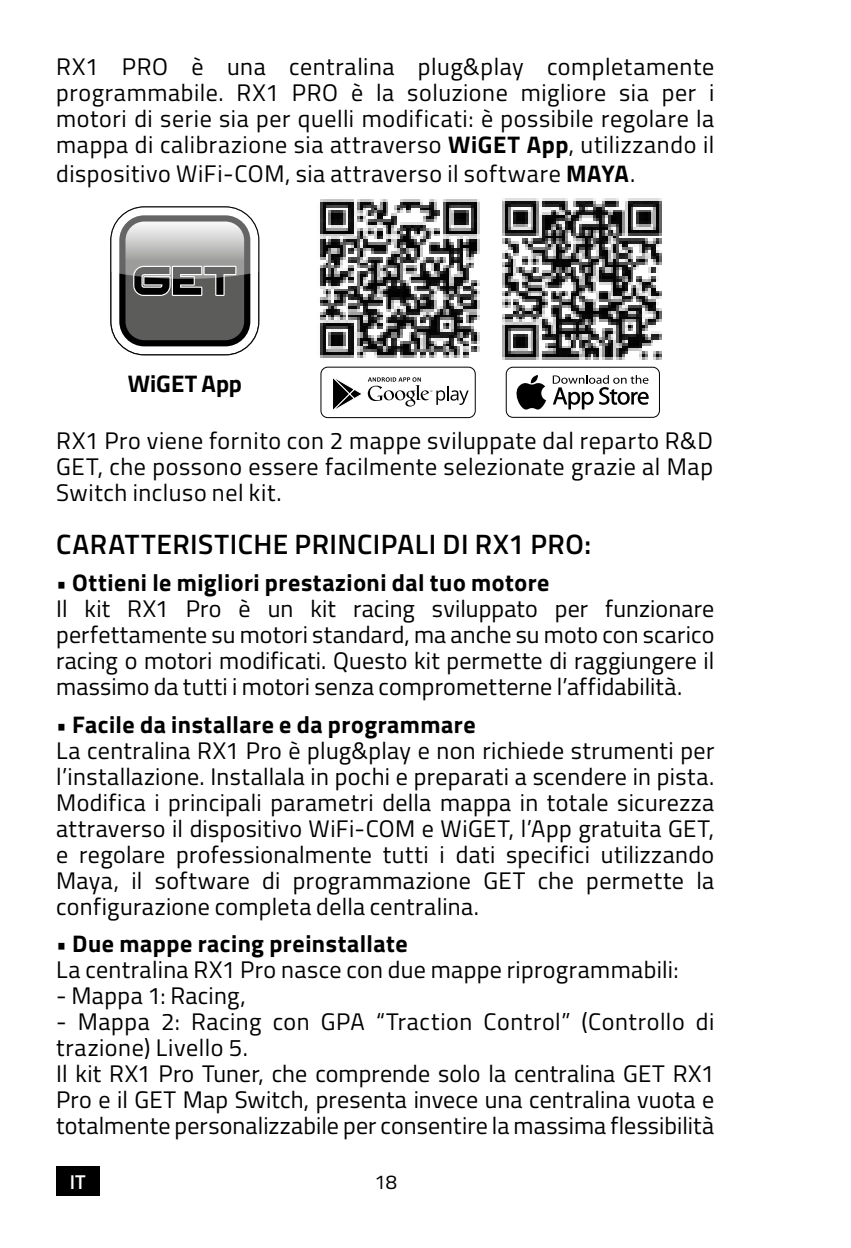
<style>
.page{position:relative;width:851px;height:1248px;background:#fff}
.page>*{position:absolute;margin:0;border:0;box-sizing:border-box;transform-origin:0 0}
.t1{font:600 28px "Titillium";letter-spacing:.02em;color:#000}
.t2{font:24px/26px "Titillium";letter-spacing:.015em;color:#000;text-align:justify}
.t3{font:700 24px "Titillium";letter-spacing:.02em;color:#000}
.t4{font:700 24px "Titillium";color:#000}
.t5{font:600 20px "Titillium";color:#fff}
.t6{font:20px "Titillium";color:#000}
.s1{font-weight:700}
</style>
<div class="page">
<div style="left:56px;top:1166px;width:43px;height:29px;background:#000"></div>
<div style="left:320px;top:366px;width:155px;height:52px;border:1px solid #000;border-radius:7px"></div>
<svg style="left:333px;top:377px;width:135px;height:34px"></svg>
<div style="left:505px;top:367px;width:154px;height:51px;border:1px solid #000;border-radius:7px"></div>
<svg style="left:516px;top:375px;width:30px;height:34px"></svg>
<svg style="left:552px;top:375px;width:96px;height:34px"></svg>
<img style="left:502px;top:198px;width:159px;height:161px">
<img style="left:320px;top:199px;width:159px;height:158px">
<svg style="left:111px;top:207px;width:148px;height:148px"></svg>
<div style="left:110px;top:206px;width:149px;height:149px;border:1px solid #000;border-radius:34px"></div>
<p class="t2" style="left:56px;top:52px;width:659px">RX1 PRO è una centralina plug&amp;play completamente programmabile. RX1 PRO è la soluzione migliore sia per i motori di serie sia per quelli modificati: è possibile regolare la mappa di calibrazione sia attraverso <span class="s1">WiGET App</span>, utilizzando il</p>
<p class="t2" style="left:56px;top:159px;width:580px">dispositivo WiFi-COM, sia attraverso il software <span class="s1">MAYA</span>.</p>
<p class="t4" style="left:128px;top:365px;width:116px">WiGET App</p>
<p class="t2" style="left:56px;top:426px;width:658px">RX1 Pro viene fornito con 2 mappe sviluppate dal reparto R&amp;D GET, che possono essere facilmente selezionate grazie al Map Switch incluso nel kit.</p>
<p class="t1" style="left:56px;top:523px;width:536px">CARATTERISTICHE PRINCIPALI DI RX1 PRO:</p>
<p class="t3" style="left:56px;top:564px;width:494px">• Ottieni le migliori prestazioni dal tuo motore</p>
<p class="t2" style="left:56px;top:594px;width:659px">Il kit RX1 Pro è un kit racing sviluppato per funzionare perfettamente su motori standard, ma anche su moto con scarico racing o motori modificati. Questo kit permette di raggiungere il massimo da tutti i motori senza comprometterne l’affidabilità.</p>
<p class="t3" style="left:56px;top:706px;width:421px">• Facile da installare e da programmare</p>
<p class="t2" style="left:56px;top:736px;width:659px">La centralina RX1 Pro è plug&amp;play e non richiede strumenti per l’installazione. Installala in pochi e preparati a scendere in pista.<br>Modifica i principali parametri della mappa in totale sicurezza attraverso il dispositivo WiFi-COM e WiGET, l’App gratuita GET, e regolare professionalmente tutti i dati specifici utilizzando Maya, il software di programmazione GET che permette la configurazione completa della centralina.</p>
<p class="t3" style="left:56px;top:925px;width:353px">• Due mappe racing preinstallate</p>
<p class="t2" style="left:56px;top:955px;width:624px">La centralina RX1 Pro nasce con due mappe riprogrammabili:</p>
<p class="t2" style="left:56px;top:981px;width:191px">- Mappa 1: Racing,</p>
<p class="t2" style="left:56px;top:1007px;width:659px;text-align:left">- Mappa 2: Racing con GPA “Traction Control” (Controllo di trazione) Livello 5.<br>Il kit RX1 Pro Tuner, che comprende solo la centralina GET RX1<br>Pro e il GET Map Switch, presenta invece una centralina vuota e totalmente personalizzabile per consentire la massima flessibilità</p>
<p class="t5" style="left:70px;top:1166px;width:18px">IT</p>
<p class="t6" style="left:374px;top:1166px;width:24px">18</p>
</div>
